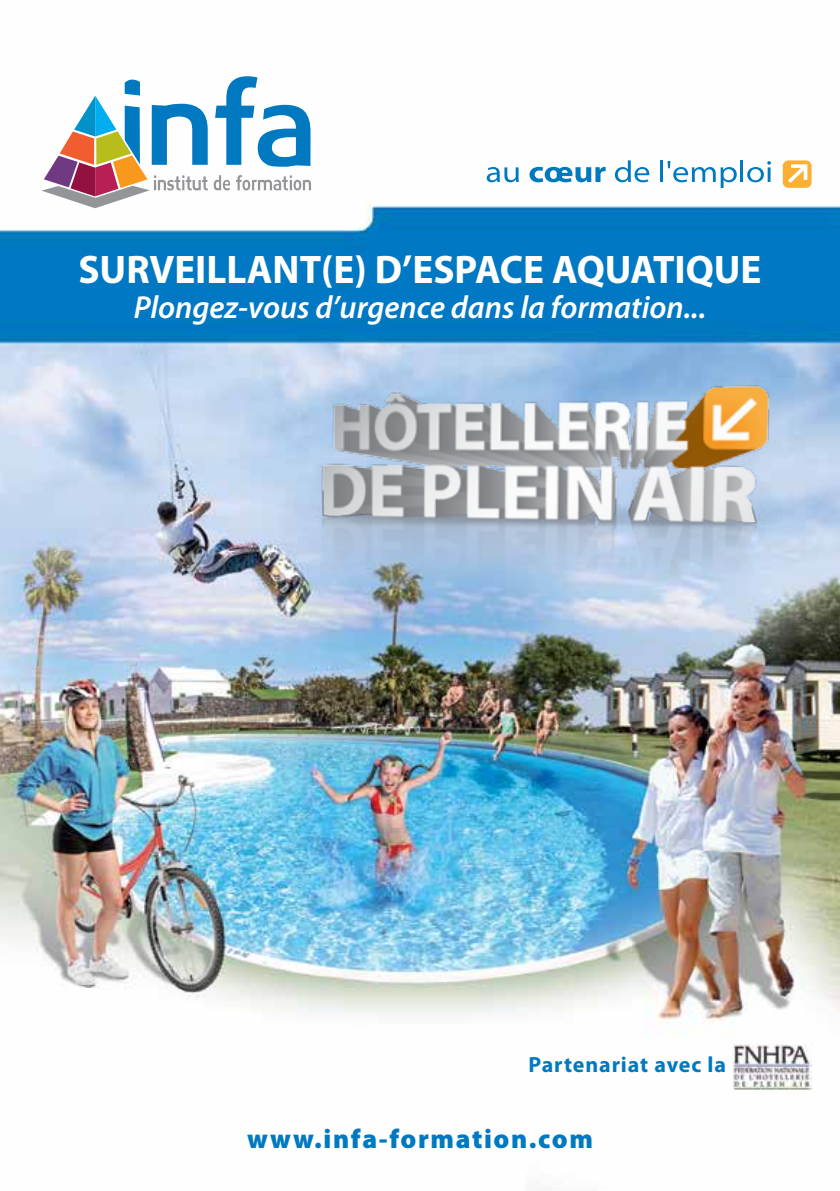
<style>
.page{position:relative;width:840px;height:1191px;background:#fff}
.page>*{position:absolute;margin:0;border:0;box-sizing:border-box;transform-origin:0 0}
.t1{font:700 40px "Myriad Pro";color:#fff}
.t2{font:italic 600 32px "Myriad Pro";color:#fff}
.t3{font:900 27px "Myriad Pro";letter-spacing:.06em;color:#0079c1}
.t4{font:700 22px "Myriad Pro";letter-spacing:.04em;color:#0079c1}
</style>
<div class="page">
<img style="left:0;top:161px;width:839px;height:929px">
<svg style="left:41px;top:76px;width:271px;height:132px"></svg>
<img style="left:245px;top:360px;width:594px;height:280px">
<svg style="left:486px;top:167px;width:32px;height:15px"></svg>
<svg style="left:529px;top:167px;width:76px;height:15px"></svg>
<svg style="left:614px;top:160px;width:35px;height:22px"></svg>
<hr style="left:660px;top:160px;width:3px;height:22px;background:#0079c1">
<svg style="left:667px;top:161px;width:69px;height:27px"></svg>
<hr style="left:740px;top:160px;width:3px;height:22px;background:#0079c1">
<svg style="left:746px;top:161px;width:24px;height:21px"></svg>
<hr style="left:767px;top:167px;width:3px;height:15px;background:#0079c1">
<div style="left:782px;top:160px;width:29px;height:28px;background:#fbaf34;border-radius:6px"></div>
<svg style="left:788px;top:164px;width:19px;height:19px"></svg>
<img style="left:732px;top:1044px;width:79px;height:46px">
<p class="t1" style="left:78px;top:247px;width:684px">SURVEILLANT(E) D’ESPACE AQUATIQUE</p>
<p class="t2" style="left:134px;top:287px;width:573px">Plongez-vous d’urgence dans la formation...</p>
<p class="t4" style="left:528px;top:1052px;width:199px">Partenariat avec la</p>
<p class="t3" style="left:247px;top:1120px;width:347px">www.infa-formation.com</p>
</div>
